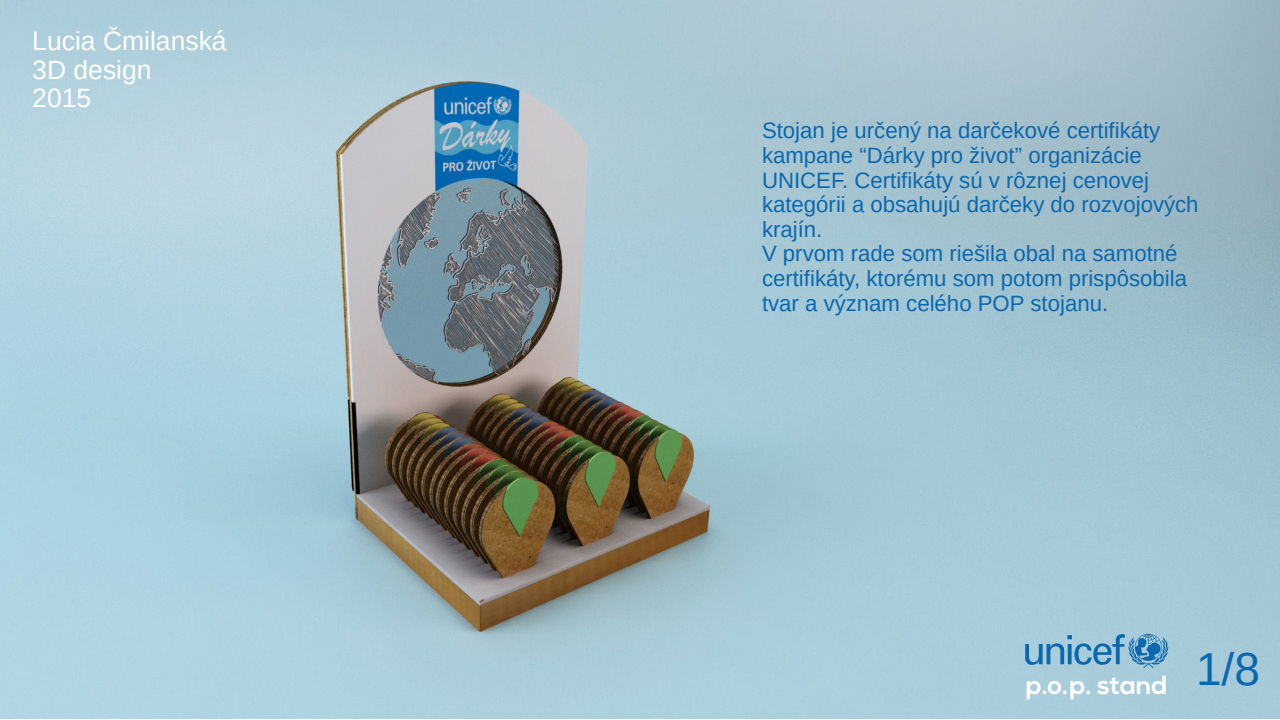
<style>
.page{position:relative;width:1280px;height:720px;background:#fff}
.page>*{position:absolute;margin:0;border:0;box-sizing:border-box;transform-origin:0 0}
.t1{font:46.1px "Arimo";color:#0b68af}
.t2{font:26.5px/28.3px "Arimo";color:#fff}
.t3{font:700 26px "Nexa";color:#fff}
.t4{font:22.2px/24.7px "Arimo";color:#0b68af}
</style>
<div class="page">
<img style="left:0;top:0;width:1280px;height:719px">
<svg style="left:1025px;top:634px;width:143px;height:34px;background:#75abcc"></svg>
<p class="t2" style="left:32px;top:27px;width:196px">Lucia Čmilanská<br>3D design<br>2015</p>
<p class="t4" style="left:762px;top:118px;width:438px">Stojan je určený na darčekové certifikáty kampane “Dárky pro život” organizácie UNICEF. Certifikáty sú v rôznej cenovej kategórii a obsahujú darčeky do rozvojových krajín.<br>V prvom rade som riešila obal na samotné certifikáty, ktorému som potom prispôsobila tvar a význam celého POP stojanu.</p>
<p class="t3" style="left:1026px;top:670px;width:143px">p.o.p. stand</p>
<h1 class="t1" style="left:1196px;top:640px;width:66px">1/8</h1>
</div>
